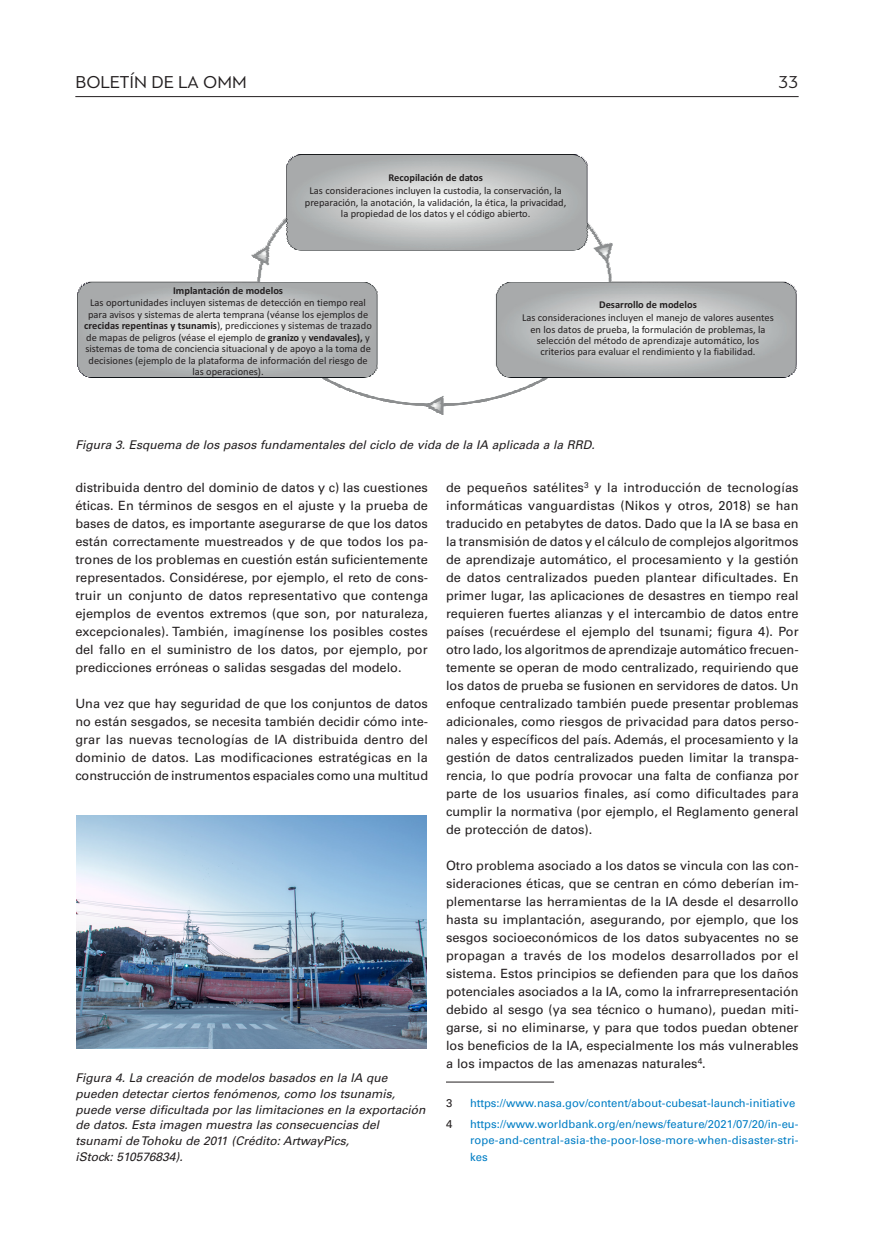
<style>
.page{position:relative;width:874px;height:1244px;background:#fff}
.page>*{position:absolute;margin:0;border:0;box-sizing:border-box;transform-origin:0 0}
.t1{font:18px "PF Bague Sans Pro";color:#231f20}
.Body_text-3_8_5_al_1{font:12.75px/18px "Univers LT Std";color:#231f20;text-align:justify}
.Caption-2_8_al_10_5{font:italic 12px/15.8px "Univers LT Std";color:#231f20}
.Footnotes-2_7_5_al_1{font:11.25px/16.5px "Univers LT Std";color:#007ec5;text-align:justify}
.Footnotes-2_7_5_al_1-2{font:11.25px "Univers LT Std";color:#231f20}
.t2{font:10.5px/11.4px "Calibri";color:#231f20;text-align:center}
.t3{font:700 10.5px "Calibri";color:#231f20}
.s1{font-weight:700}
</style>
<div class="page">
<hr style="left:75px;top:96px;width:723px;height:1px;background:#231f20">
<hr style="left:446px;top:1081px;width:108px;height:1px;background:#231f20">
<svg style="left:424px;top:406px;width:21px;height:9px"></svg>
<img style="left:410px;top:405px;width:49px;height:1px">
<img style="left:406px;top:404px;width:57px;height:1px">
<img style="left:396px;top:403px;width:78px;height:1px">
<img style="left:390px;top:402px;width:89px;height:1px">
<img style="left:385px;top:401px;width:99px;height:1px">
<img style="left:381px;top:400px;width:107px;height:1px">
<img style="left:375px;top:399px;width:119px;height:1px">
<img style="left:372px;top:398px;width:126px;height:1px">
<img style="left:368px;top:397px;width:133px;height:1px">
<img style="left:365px;top:396px;width:139px;height:1px">
<img style="left:361px;top:395px;width:147px;height:1px">
<img style="left:358px;top:394px;width:154px;height:1px">
<img style="left:355px;top:393px;width:160px;height:1px">
<img style="left:348px;top:390px;width:173px;height:3px">
<img style="left:322px;top:378px;width:226px;height:12px">
<img style="left:78px;top:288px;width:718px;height:90px">
<img style="left:79px;top:287px;width:715px;height:1px">
<img style="left:81px;top:285px;width:712px;height:2px">
<img style="left:83px;top:284px;width:708px;height:1px">
<img style="left:84px;top:282px;width:706px;height:2px">
<img style="left:86px;top:282px;width:702px;height:1px">
<img style="left:88px;top:281px;width:698px;height:1px">
<img style="left:258px;top:267px;width:353px;height:14px">
<img style="left:260px;top:262px;width:350px;height:5px">
<img style="left:251px;top:254px;width:359px;height:8px">
<img style="left:253px;top:253px;width:357px;height:2px">
<img style="left:256px;top:251px;width:354px;height:2px">
<img style="left:257px;top:251px;width:353px;height:1px">
<img style="left:259px;top:249px;width:352px;height:2px">
<img style="left:262px;top:248px;width:349px;height:1px">
<img style="left:263px;top:247px;width:348px;height:1px">
<img style="left:265px;top:245px;width:347px;height:2px">
<img style="left:267px;top:244px;width:336px;height:1px">
<img style="left:267px;top:242px;width:335px;height:2px">
<svg style="left:603px;top:242px;width:9px;height:3px"></svg>
<img style="left:269px;top:238px;width:331px;height:4px">
<img style="left:271px;top:235px;width:327px;height:3px">
<img style="left:273px;top:231px;width:323px;height:4px">
<img style="left:275px;top:231px;width:320px;height:1px">
<img style="left:275px;top:228px;width:318px;height:3px">
<img style="left:277px;top:226px;width:315px;height:3px">
<img style="left:279px;top:224px;width:311px;height:2px">
<img style="left:281px;top:222px;width:308px;height:2px">
<img style="left:282px;top:220px;width:305px;height:2px">
<img style="left:284px;top:217px;width:303px;height:4px">
<img style="left:286px;top:163px;width:301px;height:55px">
<img style="left:288px;top:160px;width:298px;height:3px">
<img style="left:289px;top:158px;width:295px;height:3px">
<img style="left:291px;top:156px;width:292px;height:2px">
<img style="left:293px;top:156px;width:288px;height:1px">
<img style="left:294px;top:155px;width:285px;height:1px">
<img style="left:297px;top:154px;width:281px;height:1px">
<img style="left:76px;top:815px;width:350px;height:233px">
<h1 class="t1" style="left:75px;top:72px;width:173px">BOLETÍN DE LA OMM</h1>
<h1 class="t1" style="left:778px;top:72px;width:21px">33</h1>
<p class="t3" style="left:388px;top:174px;width:96px">Recopilación de datos</p>
<p class="t2" style="left:305px;top:185px;width:263px">Las consideraciones incluyen la custodia, la conservación, la preparación, la anotación, la validación, la ética, la privacidad, la propiedad de los datos y el código abierto.</p>
<p class="t3" style="left:173px;top:286px;width:111px">Implantación de modelos</p>
<p class="t2" style="left:84px;top:297px;width:289px">Las oportunidades incluyen sistemas de detección en tiempo real para avisos y sistemas de alerta temprana (véanse los ejemplos de <span class="s1">crecidas repentinas y tsunamis</span>), predicciones y sistemas de trazado de mapas de peligros (véase el ejemplo de <span class="s1">granizo vendavales),</span> y</p>
<p class="t2" style="left:301px;top:331px;width:6px">y</p>
<p class="t2" style="left:85px;top:343px;width:287px">sistemas de toma de conciencia situacional y de apoyo a la toma de</p>
<p class="t2" style="left:88px;top:354px;width:280px">decisiones (ejemplo de la plataforma de información del riesgo de</p>
<p class="t2" style="left:192px;top:366px;width:73px">las operaciones).</p>
<p class="t2" style="left:522px;top:298px;width:253px;line-height:12.8px"><span class="s1">Desarrollo de modelos<br></span>Las consideraciones incluyen el manejo de valores ausentes</p>
<p class="t2" style="left:530px;top:323px;width:236px">en los datos de prueba, la formulación de problemas, la selección del método de aprendizaje automático, los criterios para evaluar el rendimiento y la fiabilidad.</p>
<p class="Caption-2_8_al_10_5" style="left:75px;top:437px;width:521px">Figura 3. Esquema de los pasos fundamentales del ciclo de vida de la IA aplicada a la RRD.</p>
<p class="Body_text-3_8_5_al_1" style="left:75px;top:478px;width:354px">distribuida dentro del dominio de datos y c) las cuestiones éticas. En términos de sesgos en el ajuste y la prueba de bases de datos, es importante asegurarse de que los datos están correctamente muestreados y de que todos los pa&shy;trones de los problemas en cuestión están suficientemente representados. Considérese, por ejemplo, el reto de cons&shy;truir un conjunto de datos representativo que contenga ejemplos de eventos extremos (que son, por naturaleza, excepcionales). También, imagínense los posibles costes del fallo en el suministro de los datos, por ejemplo, por predicciones erróneas o salidas sesgadas del modelo.</p>
<p class="Body_text-3_8_5_al_1" style="left:75px;top:694px;width:354px">Una vez que hay seguridad de que los conjuntos de datos no están sesgados, se necesita también decidir cómo inte&shy;grar las nuevas tecnologías de IA distribuida dentro del dominio de datos. Las modificaciones estratégicas en la construcción de instrumentos espaciales como una multitud</p>
<p class="Caption-2_8_al_10_5" style="left:75px;top:1069px;width:352px">Figura 4. La creación de modelos basados en la IA que pueden detectar ciertos fenómenos, como los tsunamis, puede verse dificultada por las limitaciones en la exportación de datos. Esta imagen muestra las consecuencias del tsunami de Tohoku de 2011 (Crédito: ArtwayPics,<br>iStock: 510576834).</p>
<p class="Body_text-3_8_5_al_1" style="left:446px;top:478px;width:354px">de pequeños satélites<sup>3</sup> y la introducción de tecnologías informáticas vanguardistas (Nikos y otros, 2018) se han traducido en petabytes de datos. Dado que la IA se basa en la transmisión de datos y el cálculo de complejos algoritmos de aprendizaje automático, el procesamiento y la gestión de datos centralizados pueden plantear dificultades. En primer lugar, las aplicaciones de desastres en tiempo real requieren fuertes alianzas y el intercambio de datos entre países (recuérdese el ejemplo del tsunami; figura 4). Por otro lado, los algoritmos de aprendizaje automático frecuen&shy;temente se operan de modo centralizado, requiriendo que los datos de prueba se fusionen en servidores de datos. Un enfoque centralizado también puede presentar problemas adicionales, como riesgos de privacidad para datos perso&shy;nales y específicos del país. Además, el procesamiento y la gestión de datos centralizados pueden limitar la transpa&shy;rencia, lo que podría provocar una falta de confianza por parte de los usuarios finales, así como dificultades para cumplir la normativa (por ejemplo, el Reglamento general de protección de datos).</p>
<p class="Body_text-3_8_5_al_1" style="left:446px;top:856px;width:354px">Otro problema asociado a los datos se vincula con las con&shy;sideraciones éticas, que se centran en cómo deberían im&shy;plementarse las herramientas de la IA desde el desarrollo hasta su implantación, asegurando, por ejemplo, que los sesgos socioeconómicos de los datos subyacentes no se propagan a través de los modelos desarrollados por el sistema. Estos principios se defienden para que los daños potenciales asociados a la IA, como la infrarrepresentación debido al sesgo (ya sea técnico o humano), puedan miti&shy;garse, si no eliminarse, y para que todos puedan obtener los beneficios de la IA, especialmente los más vulnerables a los impactos de las amenazas naturales<sup>4</sup>.</p>
<p class="Footnotes-2_7_5_al_1-2" style="left:446px;top:1096px;width:8px">3</p>
<p class="Footnotes-2_7_5_al_1" style="left:470px;top:1094px;width:327px">https://www.nasa.gov/content/about-cubesat-launch-initiative</p>
<p class="Footnotes-2_7_5_al_1-2" style="left:446px;top:1117px;width:8px">4</p>
<p class="Footnotes-2_7_5_al_1" style="left:470px;top:1115px;width:330px">https://www.worldbank.org/en/news/feature/2021/07/20/in-eu&shy;rope-and-central-asia-the-poor-lose-more-when-disaster-stri&shy;kes</p>
</div>
